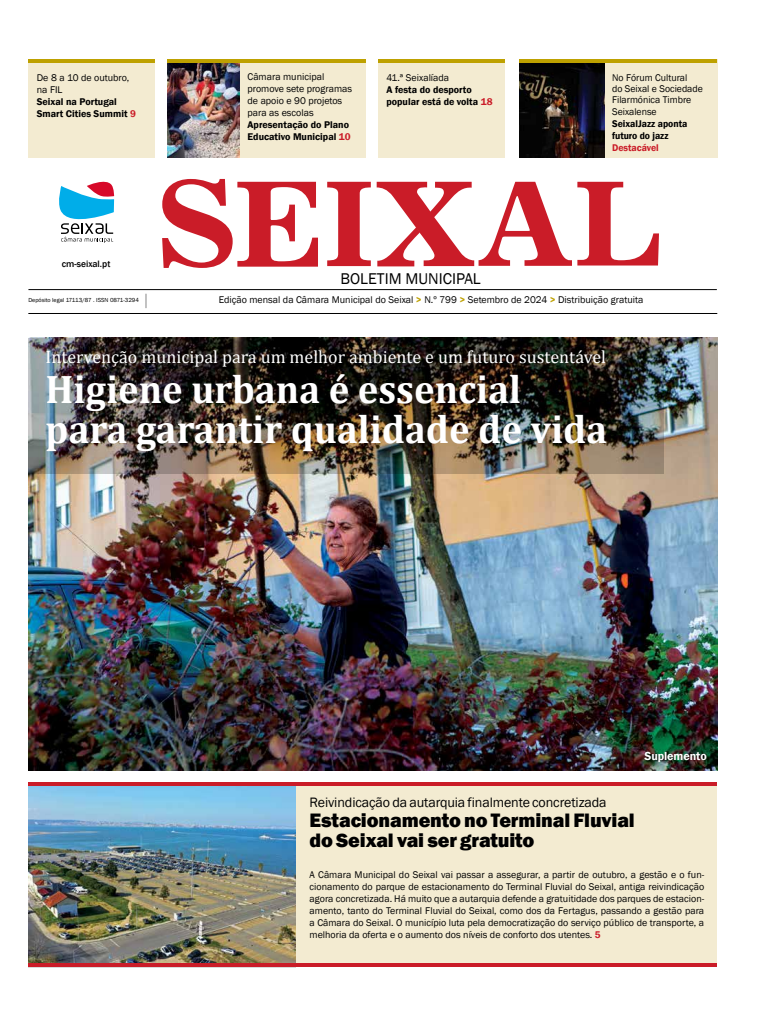
<style>
.page{position:relative;width:774px;height:1021px;background:#fff}
.page>*{position:absolute;margin:0;border:0;box-sizing:border-box;transform-origin:0 0}
.t1{font:700 40px/40px "Cambria";color:#fff}
.t2{font:800 20px/20px "Franklin Gothic";letter-spacing:-.005em;color:#000}
.t3{font:18px "Cambria";color:#fff}
.t4{font:16px "Franklin Gothic";color:#000}
.t5{font:14px "Franklin Gothic";letter-spacing:-.01em;color:#000}
.t6{font:600 12px "Franklin Gothic";letter-spacing:-.01em;color:#fff}
.t7{font:10px/12px "Franklin Gothic";color:#000}
.t8{font:600 10px/12px "Franklin Gothic";color:#000}
.t9{font:600 10px "Franklin Gothic";letter-spacing:-.005em;color:#ca1c28}
.t10{font:500 9.5px "Franklin Gothic";color:#000}
.t11{font:6px "Franklin Gothic";color:#000}
.s1{color:#ca1c28}
.s2{font-weight:600;color:#bea100}
.s3{font-weight:600;color:#ca1c28}
</style>
<div class="page">
<hr style="left:28px;top:313px;width:689px;height:1px;background:#000">
<svg style="left:146px;top:294px;width:1px;height:14px"></svg>
<svg style="left:162px;top:179px;width:156px;height:89px"></svg>
<svg style="left:327px;top:182px;width:44px;height:84px"></svg>
<svg style="left:377px;top:182px;width:282px;height:84px"></svg>
<hr style="left:28px;top:289px;width:689px;height:1px;background:#000">
<div style="left:239px;top:60px;width:127px;height:98px;background:#f3ebd1"></div>
<div style="left:378px;top:60px;width:127px;height:98px;background:#f3ebd1"></div>
<hr style="left:378px;top:60px;width:127px;height:3px;background:#bea100">
<div style="left:591px;top:60px;width:126px;height:98px;background:#f3ebd1"></div>
<img style="left:519px;top:63px;width:86px;height:95px">
<hr style="left:519px;top:60px;width:198px;height:3px;background:#bea100">
<div style="left:28px;top:60px;width:127px;height:98px;background:#f3ebd1"></div>
<img style="left:167px;top:63px;width:73px;height:95px">
<img style="left:28px;top:338px;width:689px;height:433px">
<div style="left:28px;top:784px;width:689px;height:181px;background:#f3ebd1"></div>
<img style="left:28px;top:786px;width:267px;height:177px">
<hr style="left:28px;top:782px;width:689px;height:4px;background:#ca1c28">
<hr style="left:28px;top:963px;width:689px;height:4px;background:#ca1c28">
<svg style="left:59px;top:181px;width:55px;height:62px"></svg>
<hr style="left:28px;top:60px;width:127px;height:3px;background:#bea100">
<hr style="left:167px;top:60px;width:199px;height:3px;background:#bea100">
<img style="left:28px;top:338px;width:635px;height:136px">
<p class="t7" style="left:37px;top:72px;width:94px">De 8 a 10 de outubro, na FIL</p>
<p class="t8" style="left:37px;top:96px;width:101px">Seixal na Portugal<br>Smart Cities Summit <span class="s1">9</span></p>
<p class="t10" style="left:62px;top:258px;width:50px">cm-seixal.pt</p>
<p class="t7" style="left:248px;top:71px;width:106px">Câmara municipal promove sete programas de apoio e 90 projetos para as escolas</p>
<p class="t8" style="left:248px;top:119px;width:104px">Apresentação do Plano<br>Educativo Municipal <span class="s1">10</span></p>
<p class="t7" style="left:386px;top:72px;width:64px">41.ª Seixalíada</p>
<p class="t8" style="left:386px;top:83px;width:108px">A festa do desporto popular está de volta <span class="s1">18</span></p>
<h3 class="t4" style="left:340px;top:268px;width:142px">BOLETIM MUNICIPAL</h3>
<p class="t7" style="left:612px;top:72px;width:92px;line-height:11px">No Fórum Cultural<br>do Seixal e Sociedade<br>Filarmónica Timbre</p>
<p class="t7" style="left:612px;top:106px;width:46px">Seixalense</p>
<p class="t8" style="left:612px;top:117px;width:77px">SeixalJazz aponta futuro do jazz</p>
<p class="t9" style="left:612px;top:141px;width:48px">Destacável</p>
<p class="t11" style="left:28px;top:296px;width:112px">Depósito legal 17113/87 . ISSN 0871-3294</p>
<p class="t7" style="left:219px;top:294px;width:426px">Edição mensal da Câmara Municipal do Seixal <span class="s2">&gt;</span> N.º 799 <span class="s2">&gt;</span> Setembro de 2024 <span class="s2">&gt;</span> Distribuição gratuita</p>
<h3 class="t3" style="left:46px;top:346px;width:562px">Intervenção municipal para um melhor ambiente e um futuro sustentável</h3>
<h1 class="t1" style="left:46px;top:368px;width:563px">Higiene urbana é essencial para garantir qualidade de vida</h1>
<p class="t6" style="left:644px;top:748px;width:64px">Suplemento</p>
<h3 class="t5" style="left:310px;top:793px;width:298px">Reivindicação da autarquia finalmente concretizada</h3>
<h2 class="t2" style="left:310px;top:810px;width:327px">Estacionamento no Terminal Fluvial do Seixal vai ser gratuito</h2>
<p class="t7" style="left:310px;top:869px;width:396px;text-align:justify">A Câmara Municipal do Seixal vai passar a assegurar, a partir de outubro, a gestão e o fun&shy;cionamento do parque de estacionamento do Terminal Fluvial do Seixal, antiga reivindicação agora concretizada. Há muito que a autarquia defende a gratuitidade dos parques de estacion&shy;amento, tanto do Terminal Fluvial do Seixal, como dos da Fertagus, passando a gestão para a Câmara do Seixal. O município luta pela democratização do serviço público de transporte, a melhoria da oferta e o aumento dos níveis de conforto dos utentes. <span class="s3">5</span></p>
</div>
